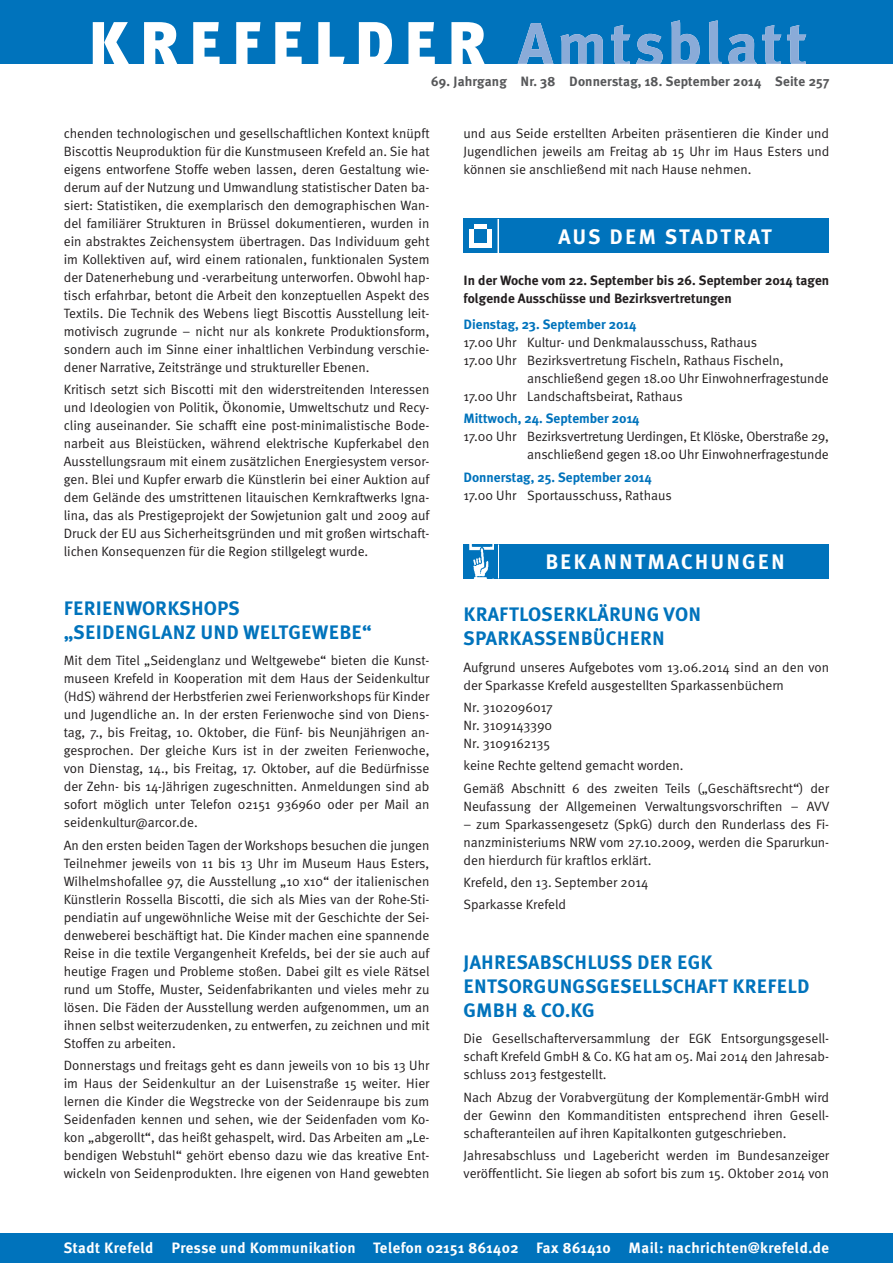
<style>
.page{position:relative;width:893px;height:1263px;background:#fff}
.page>*{position:absolute;margin:0;border:0;box-sizing:border-box;transform-origin:0 0}
.t1{font:700 21px "Meta Plus";letter-spacing:.1em;color:#fff}
.t2{font:700 19.5px/24px "Meta Plus";letter-spacing:.01em;color:#0073bc}
.t3{font:700 15px "Meta Plus";letter-spacing:.025em;color:#fff}
.t4{font:13.5px/18px "Meta Normal";color:#231f20;text-align:justify}
.t5{font:700 13.5px/18px "Meta Plus";color:#231f20}
.t6{font:700 13.5px "Meta Plus";color:#0073bc}
.t7{font:700 13.5px "Meta Plus";letter-spacing:.01em;color:#57585a}
</style>
<div class="page">
<div style="left:0;top:0;width:893px;height:64px;background:#0073bc"></div>
<svg style="left:93px;top:22px;width:392px;height:42px"></svg>
<svg style="left:517px;top:20px;width:289px;height:44px"></svg>
<div style="left:0;top:1233px;width:893px;height:30px;background:#0073bc"></div>
<div style="left:463px;top:219px;width:366px;height:34px;background:#0073bc"></div>
<hr style="left:497px;top:219px;width:2px;height:34px;background:#fff">
<div style="left:474px;top:224px;width:13px;height:5px;background:#fff"></div>
<div style="left:469px;top:229px;width:5px;height:17px;background:#fff"></div>
<div style="left:487px;top:229px;width:5px;height:17px;background:#fff"></div>
<hr style="left:469px;top:243px;width:23px;height:4px;background:#fff">
<div style="left:463px;top:544px;width:366px;height:34px;background:#0073bc"></div>
<hr style="left:497px;top:544px;width:2px;height:34px;background:#fff">
<img style="left:469px;top:544px;width:25px;height:34px">
<p class="t7" style="left:431px;top:76px;width:400px">69. Jahrgang Nr. 38 Donnerstag, 18. September 2014 Seite 257</p>
<p class="t4" style="left:64px;top:124px;width:367px">chenden technologischen und gesellschaftlichen Kontext knüpft Biscottis Neuproduktion für die Kunstmuseen Krefeld an. Sie hat eigens entworfene Stoffe weben lassen, deren Gestaltung wie&shy;derum auf der Nutzung und Umwandlung statistischer Daten ba&shy;siert: Statistiken, die exemplarisch den demographischen Wan&shy;del familiärer Strukturen in Brüssel dokumentieren, wurden in ein abstraktes Zeichensystem übertragen. Das Individuum geht im Kollektiven auf, wird einem rationalen, funktionalen System der Datenerhebung und -verarbeitung unterworfen. Obwohl hap&shy;tisch erfahrbar, betont die Arbeit den konzeptuellen Aspekt des Textils. Die Technik des Webens liegt Biscottis Ausstellung leit&shy;motivisch zugrunde – nicht nur als konkrete Produktionsform, sondern auch im Sinne einer inhaltlichen Verbindung verschie&shy;dener Narrative, Zeitstränge und struktureller Ebenen.</p>
<p class="t4" style="left:64px;top:381px;width:367px">Kritisch setzt sich Biscotti mit den widerstreitenden Interessen und Ideologien von Politik, Ökonomie, Umweltschutz und Recy&shy;cling auseinander. Sie schafft eine post-minimalistische Bode&shy;narbeit aus Bleistücken, während elektrische Kupferkabel den Ausstellungsraum mit einem zusätzlichen Energiesystem versor&shy;gen. Blei und Kupfer erwarb die Künstlerin bei einer Auktion auf dem Gelände des umstrittenen litauischen Kernkraftwerks Igna&shy;lina, das als Prestigeprojekt der Sowjetunion galt und 2009 auf Druck der EU aus Sicherheitsgründen und mit großen wirtschaft&shy;lichen Konsequenzen für die Region stillgelegt wurde.</p>
<h2 class="t2" style="left:64px;top:597px;width:309px">FERIENWORKSHOPS „SEIDENGLANZ UND WELTGEWEBE“</h2>
<p class="t4" style="left:64px;top:651px;width:367px">Mit dem Titel „Seidenglanz und Weltgewebe“ bieten die Kunst&shy;museen Krefeld in Kooperation mit dem Haus der Seidenkultur (HdS) während der Herbstferien zwei Ferienworkshops für Kinder und Jugendliche an. In der ersten Ferienwoche sind von Diens&shy;tag, 7., bis Freitag, 10. Oktober, die Fünf- bis Neunjährigen an&shy;gesprochen. Der gleiche Kurs ist in der zweiten Ferienwoche, von Dienstag, 14., bis Freitag, 17. Oktober, auf die Bedürfnisse der Zehn- bis 14-Jährigen zugeschnitten. Anmeldungen sind ab sofort möglich unter Telefon 02151 936960 oder per Mail an seidenkultur@ arcor.de.</p>
<p class="t4" style="left:64px;top:836px;width:367px">An den ersten beiden Tagen der Workshops besuchen die jungen Teilnehmer jeweils von 11 bis 13 Uhr im Museum Haus Esters, Wilhelmshofallee 97, die Ausstellung „10 x10“ der italienischen Künstlerin Rossella Biscotti, die sich als Mies van der Rohe-Sti&shy;pendiatin auf ungewöhnliche Weise mit der Geschichte der Sei&shy;denweberei beschäftigt hat. Die Kinder machen eine spannende Reise in die textile Vergangenheit Krefelds, bei der sie auch auf heutige Fragen und Probleme stoßen. Dabei gilt es viele Rätsel rund um Stoffe, Muster, Seidenfabrikanten und vieles mehr zu lösen. Die Fäden der Ausstellung werden aufgenommen, um an ihnen selbst weiterzudenken, zu entwerfen, zu zeichnen und mit Stoffen zu arbeiten.</p>
<p class="t4" style="left:64px;top:1056px;width:367px">Donnerstags und freitags geht es dann jeweils von 10 bis 13 Uhr im Haus der Seidenkultur an der Luisenstraße 15 weiter. Hier lernen die Kinder die Wegstrecke von der Seidenraupe bis zum Seidenfaden kennen und sehen, wie der Seidenfaden vom Ko&shy;kon „abgerollt“, das heißt gehaspelt, wird. Das Arbeiten am „Le&shy;bendigen Webstuhl“ gehört ebenso dazu wie das kreative Ent&shy;wickeln von Seidenprodukten. Ihre eigenen von Hand gewebten</p>
<p class="t4" style="left:463px;top:124px;width:367px">und aus Seide erstellten Arbeiten präsentieren die Kinder und Jugend lichen jeweils am Freitag ab 15 Uhr im Haus Esters und können sie anschließend mit nach Hause nehmen.</p>
<h1 class="t1" style="left:558px;top:229px;width:215px">AUS DEM STADTRAT</h1>
<p class="t5" style="left:463px;top:272px;width:367px">In der Woche vom 22. September bis 26. September 2014 tagen folgende Ausschüsse und Bezirksvertretungen</p>
<p class="t6" style="left:463px;top:319px;width:175px">Dienstag, 23. September 2014</p>
<p class="t4" style="left:463px;top:333px;width:295px">17.00 Uhr Kultur- und Denkmalausschuss, Rathaus</p>
<p class="t4" style="left:463px;top:351px;width:322px">17.00 Uhr Bezirksvertretung Fischeln, Rathaus Fischeln,</p>
<p class="t4" style="left:527px;top:369px;width:303px">anschließend gegen 18.00 Uhr Einwohnerfragestunde</p>
<p class="t4" style="left:463px;top:387px;width:221px">17.00 Uhr Landschaftsbeirat, Rathaus</p>
<p class="t6" style="left:463px;top:414px;width:178px">Mittwoch, 24. September 2014</p>
<p class="t4" style="left:463px;top:428px;width:367px;text-align:right">17.00 Uhr Bezirksvertretung Uerdingen, Et Klöske, Oberstraße 29, anschließend gegen 18.00 Uhr Einwohnerfragestunde</p>
<p class="t6" style="left:463px;top:472px;width:190px">Donnerstag, 25. September 2014</p>
<p class="t4" style="left:463px;top:486px;width:210px">17.00 Uhr Sportausschuss, Rathaus</p>
<h1 class="t1" style="left:545px;top:554px;width:241px">BEKANNTMACHUNGEN</h1>
<h2 class="t2" style="left:463px;top:604px;width:239px">KRAFTLOSERKLÄRUNG VON<br>SPARKASSENBÜCHERN</h2>
<p class="t4" style="left:463px;top:658px;width:367px">Aufgrund unseres Aufgebotes vom 13.06.2014 sind an den von der Sparkasse Krefeld ausgestellten Sparkassenbüchern</p>
<p class="t4" style="left:463px;top:698px;width:91px">Nr. 3102096017<br>Nr. 3109143390<br>Nr. 3109162135</p>
<p class="t4" style="left:463px;top:754px;width:367px;line-height:22.2px">keine Rechte geltend gemacht worden.<br>Gemäß Abschnitt 6 des zweiten Teils („Geschäftsrecht“) der</p>
<p class="t4" style="left:463px;top:797px;width:368px">Neufassung der Allgemeinen Verwaltungsvorschriften – AVV</p>
<p class="t4" style="left:463px;top:815px;width:367px">– zum Sparkassengesetz (SpkG) durch den Runderlass des Fi&shy;nanzministeriums NRW vom 27.10.2009, werden die Sparurkun&shy;den hierdurch für kraftlos erklärt.</p>
<p class="t4" style="left:463px;top:871px;width:186px;line-height:22.2px">Krefeld, den 13. September 2014<br>Sparkasse Krefeld</p>
<h2 class="t2" style="left:463px;top:951px;width:347px">JAHRESABSCHLUSS DER EGK<br>ENTSORGUNGSGESELLSCHAFT KREFELD<br>GMBH &amp; CO.KG</h2>
<p class="t4" style="left:463px;top:1029px;width:367px">Die Gesellschafterversammlung der EGK Entsorgungsgesell&shy;schaft Krefeld GmbH &amp; Co. KG hat am 05. Mai 2014 den Jahresab&shy;schluss 2013 festgestellt.</p>
<p class="t4" style="left:463px;top:1088px;width:367px">Nach Abzug der Vorabvergütung der Komplementär-GmbH wird der Gewinn den Kommanditisten entsprechend ihren Gesell&shy;schafteranteilen auf ihren Kapitalkonten gutgeschrieben.</p>
<p class="t4" style="left:463px;top:1146px;width:367px">Jahresabschluss und Lagebericht werden im Bundesanzeiger veröffentlicht. Sie liegen ab sofort bis zum 15. Oktober 2014 von</p>
<p class="t3" style="left:64px;top:1242px;width:767px">Stadt Krefeld Presse und Kommunikation Telefon 02151 861402 Fax 861410 Mail: nachrichten@krefeld.de</p>
</div>
